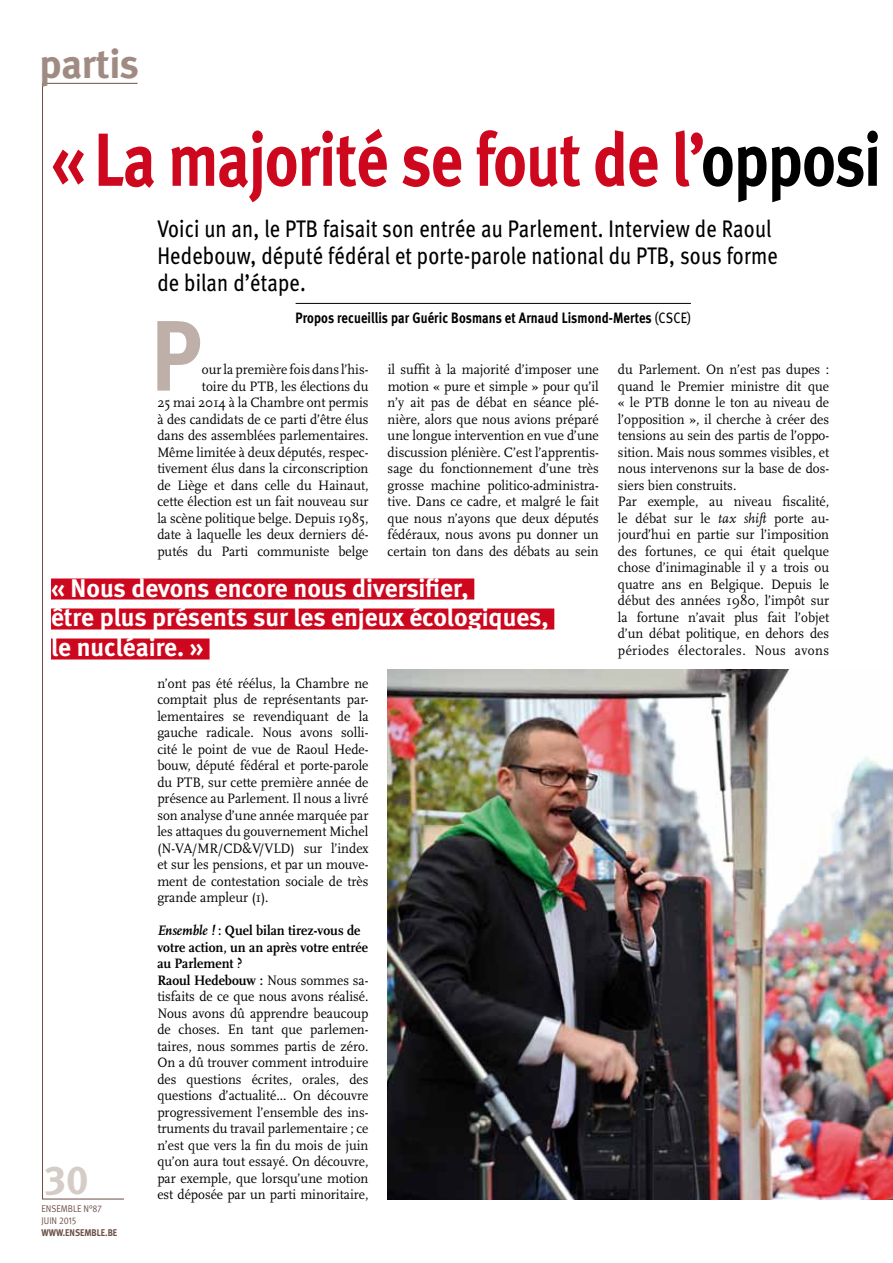
<style>
.page{position:relative;width:893px;height:1263px;background:#fff}
.page>*{position:absolute;margin:0;border:0;box-sizing:border-box;transform-origin:0 0}
.t1{font:700 100.05px "Meta";color:#beafa9;scale:.9 1}
.t2{font:700 75px "Meta";letter-spacing:-.015em;color:#cd071e;scale:.85 1}
.t3{font:700 40.5px "Meta";letter-spacing:-.01em;color:#a08b83}
.t4{font:40.5px "Meta Bold Expert";color:#d5cbc7}
.t5{font:700 25.5px/30px "Meta";color:#fff}
.t6{font:24px/27px "Meta";letter-spacing:.01em;color:#000;scale:.85 1}
.t7{font:700 15px "Meta";letter-spacing:.01em;color:#000;scale:.85 1}
.t8{font:14.25px/16.5px "Scala";color:#000;text-align:justify;scale:.95 1}
.t9{font:9.75px/12px "Meta Normal";color:#6d5048;scale:.9 1}
.t10{font:700 9.75px "Meta";color:#6d5048;scale:.9 1}
.s1{color:#000}
.s2{font-weight:400}
.s3{font-style:italic}
.s4{font-family:"Meta Normal Expert"}
.s5{font-weight:700;font-style:italic}
.s6{font-weight:700}
</style>
<div class="page">
<hr style="left:296px;top:303px;width:395px;height:1px;background:#000">
<svg style="left:42px;top:83px;width:96px;height:1116px"></svg>
<img style="left:388px;top:670px;width:505px;height:529px">
<div style="left:51px;top:578px;width:423px;height:21px;background:#cd071e"></div>
<div style="left:51px;top:608px;width:503px;height:21px;background:#cd071e"></div>
<div style="left:51px;top:638px;width:159px;height:21px;background:#cd071e"></div>
<h3 class="t3" style="left:40px;top:40px;width:101px">partis</h3>
<h2 class="t2" style="left:51px;top:115px;width:978px">«La majorité se fout de l’<span class="s1">opposi</span></h2>
<h3 class="t6" style="left:157px;top:215px;width:732px">Voici un an, le PTB faisait son entrée au Parlement. Interview de Raoul<br>Hedebouw, député fédéral et porte-parole national du PTB, sous forme de bilan d’étape.</h3>
<p class="t7" style="left:296px;top:309px;width:467px">Propos recueillis par Guéric Bosmans et Arnaud Lismond-Mertes <span class="s2">(CSCE)</span></p>
<h1 class="t1" style="left:151px;top:296px;width:58px">P</h1>
<p class="t8" style="left:157px;top:361px;width:224px;text-align:right">our la première fois dans l’his-<br>toire du PTB, les élections du<br>25 mai 2014 à la Chambre ont permis à des candidats de ce parti d’être élus dans des assemblées parlementaires.<br>Même limitée à deux députés, respec&shy;tivement élus dans la circonscription de Liège et dans celle du Hainaut, cette élection est un fait nouveau sur la scène politique belge. Depuis 1985, date à laquelle les deux derniers dé&shy;putés du Parti communiste belge</p>
<p class="t8" style="left:388px;top:361px;width:224px">il suffit à la majorité d’imposer une motion « pure et simple » pour qu’il n’y ait pas de débat en séance plé&shy;nière, alors que nous avions préparé une longue intervention en vue d’une discussion plénière. C’est l’apprentis&shy;sage du fonctionnement d’une très grosse machine politico-administra&shy;tive. Dans ce cadre, et malgré le fait que nous n’ayons que deux députés fédéraux, nous avons pu donner un certain ton dans des débats au sein</p>
<p class="t8" style="left:618px;top:361px;width:224px;text-align:left">du Parlement. On n’est pas dupes : quand le Premier ministre dit que « le PTB donne le ton au niveau de l’opposition », il cherche à créer des tensions au sein des partis de l’oppo&shy;sition. Mais nous sommes visibles, et nous intervenons sur la base de dos&shy;siers bien construits.<br>Par exemple, au niveau fiscalité, le débat sur le <span class="s3">tax shift</span> porte au&shy;jourd’hui en partie sur l’imposition des fortunes, ce qui était quelque chose d’inimaginable il y a trois ou quatre ans en Belgique. Depuis le début des années 1980, l’impôt sur la fortune n’avait plus fait l’objet d’un débat politique, en dehors des périodes électorales. Nous avons</p>
<h3 class="t5" style="left:51px;top:572px;width:499px">« Nous devons encore nous diversifier,<br>être plus présents sur les enjeux écologiques, le nucléaire. »</h3>
<h3 class="t4" style="left:45px;top:1156px;width:45px">30</h3>
<p class="t9" style="left:41px;top:1203px;width:69px">ENSEMBLE N°<span class="s4">87<br></span>JUIN <span class="s4">2015</span></p>
<p class="t10" style="left:41px;top:1227px;width:80px">www.ensemble.be</p>
<p class="t8" style="left:157px;top:675px;width:224px">n’ont pas été réélus, la Chambre ne comptait plus de représentants par&shy;lementaires se revendiquant de la gauche radicale. Nous avons solli&shy;cité le point de vue de Raoul Hede&shy;bouw, député fédéral et porte-parole du PTB, sur cette première année de présence au Parlement. Il nous a livré son analyse d’une année marquée par les attaques du gouvernement Michel (N-VA/MR/CD&amp;V/VLD) sur l’index et sur les pensions, et par un mouve&shy;ment de contestation sociale de très grande ampleur (1).</p>
<p class="t8" style="left:157px;top:922px;width:224px;text-align:left"><span class="s5">Ensemble !</span> <span class="s6">: Quel bilan tirez-vous de votre action, un an après votre entrée au Parlement ?<br>Raoul Hedebouw :</span> Nous sommes sa&shy;tisfaits de ce que nous avons réalisé.<br>Nous avons dû apprendre beaucoup de choses. En tant que parlemen&shy;taires, nous sommes partis de zéro.<br>On a dû trouver comment introduire des questions écrites, orales, des questions d’actualité... On découvre progressivement l’ensemble des ins&shy;truments du travail parlementaire ; ce n’est que vers la fin du mois de juin qu’on aura tout essayé. On découvre, par exemple, que lorsqu’une motion est déposée par un parti minoritaire,</p>
</div>
